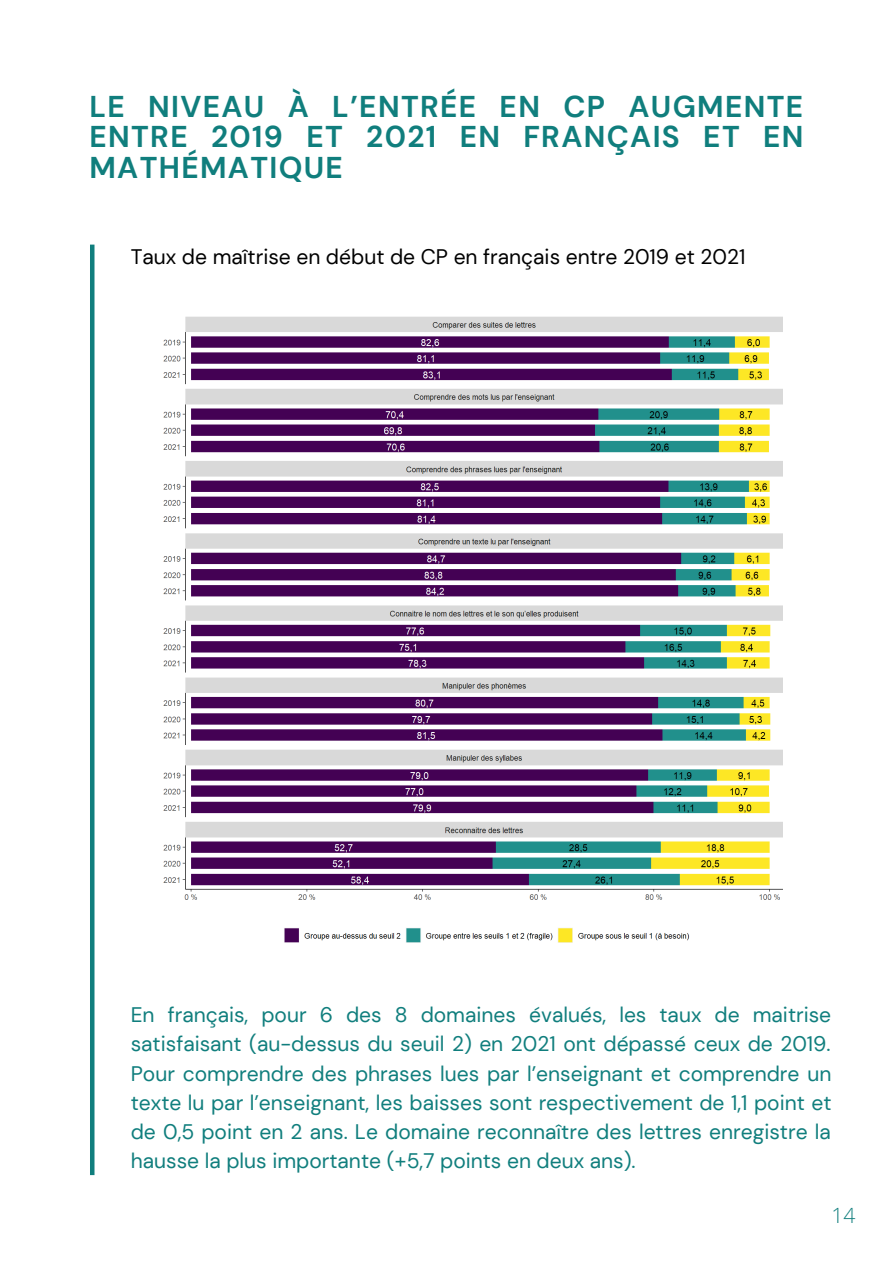
<style>
.page{position:relative;width:894px;height:1264px;background:#fff}
.page>*{position:absolute;margin:0;border:0;box-sizing:border-box;transform-origin:0 0}
.t1{font:700 30px/30.5px "DM Sans";letter-spacing:.045em;color:#107e7d;text-align:justify}
.t2{font:21px/29.2px "DM Sans";color:#107e7d;text-align:justify}
.t3{font:21px "DM Sans";color:#000}
.t4{font:300 21px "Open Sans";color:#107e7d}
</style>
<div class="page">
<hr style="left:90px;top:244px;width:4px;height:931px;background:#107e7d">
<img style="left:163px;top:316px;width:620px;height:627px">
<h1 class="t1" style="left:89px;top:91px;width:715px">LE NIVEAU À L’ENTRÉE EN CP AUGMENTE ENTRE 2019 ET 2021 EN FRANÇAIS ET EN MATHÉMATIQUE</h1>
<p class="t3" style="left:131px;top:243px;width:616px">Taux de maîtrise en début de CP en français entre 2019 et 2021</p>
<p class="t2" style="left:131px;top:1000px;width:702px">En français, pour 6 des 8 domaines évalués, les taux de maitrise satisfaisant (au-dessus du seuil 2) en 2021 ont dépassé ceux de 2019.<br>Pour comprendre des phrases lues par l’enseignant et comprendre un texte lu par l’enseignant, les baisses sont respectivement de 1,1 point et de 0,5 point en 2 ans. Le domaine reconnaître des lettres enregistre la hausse la plus importante (+5,7 points en deux ans).</p>
<p class="t4" style="left:831px;top:1200px;width:25px">14</p>
</div>
